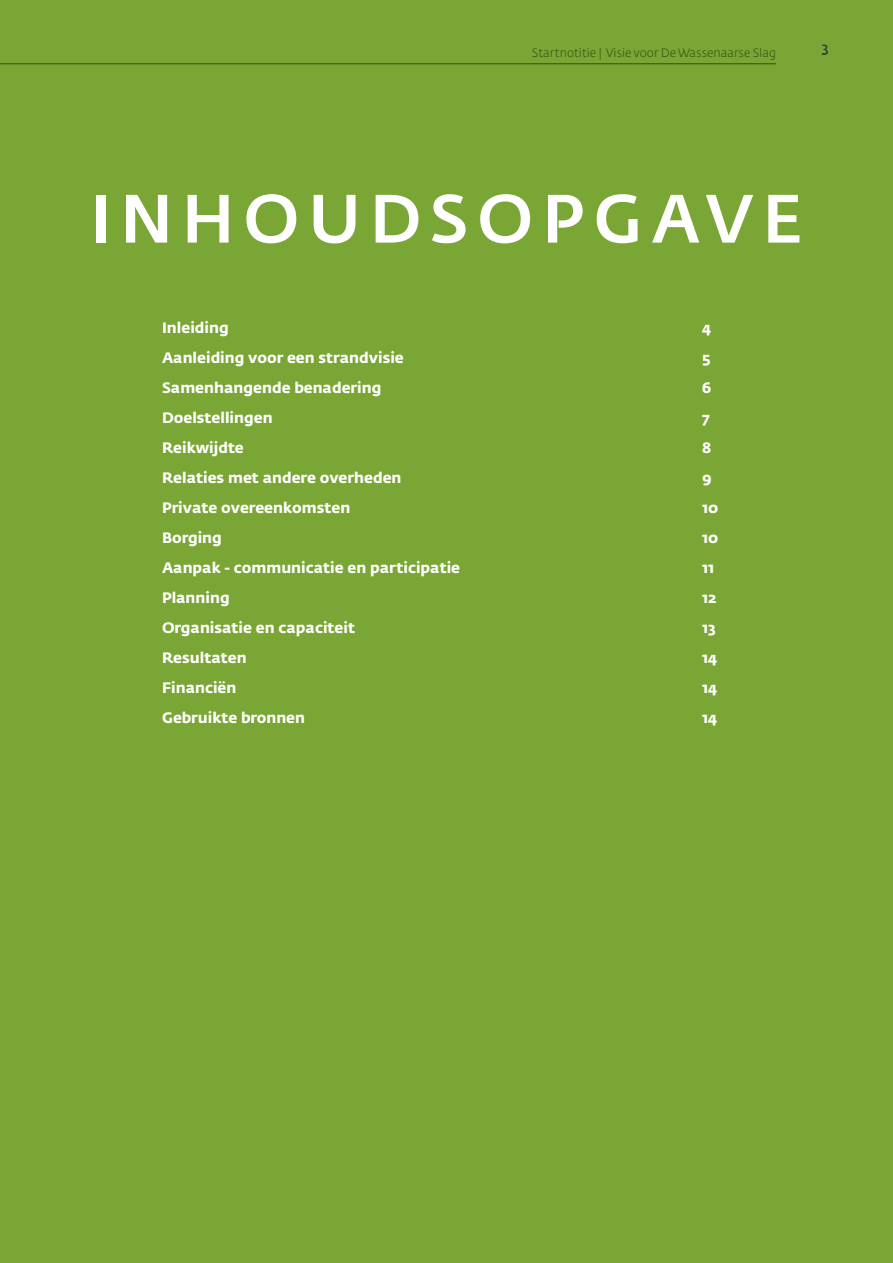
<style>
.page{position:relative;width:893px;height:1263px;background:#7aa635}
.page>*{position:absolute;margin:0;border:0;box-sizing:border-box;transform-origin:0 0}
.Hoofdstukken{font:500 67.5px "Fedra Sans Std";letter-spacing:.125em;color:#fff}
.Basis_tekst_-_inhoudsopgave{font:700 15px "Fedra Sans Std";color:#fff}
.t1{font:700 15px "Fedra Sans Std";color:#324e10}
.t2{font:300 12px "Fedra Sans Std";color:#324e10}
</style>
<div class="page">
<hr style="left:0;top:64px;width:776px;height:1px;background:#324e10">
<p class="t2" style="left:532px;top:46px;width:246px">Startnotitie | Visie voor De Wassenaarse Slag</p>
<p class="t1" style="left:821px;top:40px;width:9px">3</p>
<p class="Hoofdstukken" style="left:90px;top:177px;width:714px">INHOUDSOPGAVE</p>
<p class="Basis_tekst_-_inhoudsopgave" style="left:162px;top:318px;width:68px">Inleiding</p>
<p class="Basis_tekst_-_inhoudsopgave" style="left:702px;top:318px;width:11px">4</p>
<p class="Basis_tekst_-_inhoudsopgave" style="left:162px;top:348px;width:243px">Aanleiding voor een strandvisie</p>
<p class="Basis_tekst_-_inhoudsopgave" style="left:702px;top:348px;width:10px">5</p>
<p class="Basis_tekst_-_inhoudsopgave" style="left:162px;top:378px;width:221px">Samenhangende benadering</p>
<p class="Basis_tekst_-_inhoudsopgave" style="left:702px;top:378px;width:11px">6</p>
<p class="Basis_tekst_-_inhoudsopgave" style="left:162px;top:408px;width:112px">Doelstellingen</p>
<p class="Basis_tekst_-_inhoudsopgave" style="left:702px;top:408px;width:9px">7</p>
<p class="Basis_tekst_-_inhoudsopgave" style="left:162px;top:438px;width:83px">Reikwijdte</p>
<p class="Basis_tekst_-_inhoudsopgave" style="left:702px;top:438px;width:11px">8</p>
<p class="Basis_tekst_-_inhoudsopgave" style="left:162px;top:468px;width:241px">Relaties met andere overheden</p>
<p class="Basis_tekst_-_inhoudsopgave" style="left:702px;top:468px;width:11px">9</p>
<p class="Basis_tekst_-_inhoudsopgave" style="left:162px;top:498px;width:190px">Private overeenkomsten</p>
<p class="Basis_tekst_-_inhoudsopgave" style="left:702px;top:498px;width:18px">10</p>
<p class="Basis_tekst_-_inhoudsopgave" style="left:162px;top:528px;width:61px">Borging</p>
<p class="Basis_tekst_-_inhoudsopgave" style="left:702px;top:528px;width:18px">10</p>
<p class="Basis_tekst_-_inhoudsopgave" style="left:162px;top:558px;width:300px">Aanpak - communicatie en participatie</p>
<p class="Basis_tekst_-_inhoudsopgave" style="left:702px;top:558px;width:14px">11</p>
<p class="Basis_tekst_-_inhoudsopgave" style="left:162px;top:588px;width:69px">Planning</p>
<p class="Basis_tekst_-_inhoudsopgave" style="left:702px;top:588px;width:16px">12</p>
<p class="Basis_tekst_-_inhoudsopgave" style="left:162px;top:618px;width:195px">Organisatie en capaciteit</p>
<p class="Basis_tekst_-_inhoudsopgave" style="left:702px;top:618px;width:15px">13</p>
<p class="Basis_tekst_-_inhoudsopgave" style="left:162px;top:648px;width:86px">Resultaten</p>
<p class="Basis_tekst_-_inhoudsopgave" style="left:702px;top:648px;width:17px">14</p>
<p class="Basis_tekst_-_inhoudsopgave" style="left:162px;top:678px;width:76px">Financiën</p>
<p class="Basis_tekst_-_inhoudsopgave" style="left:702px;top:678px;width:17px">14</p>
<p class="Basis_tekst_-_inhoudsopgave" style="left:162px;top:708px;width:145px">Gebruikte bronnen</p>
<p class="Basis_tekst_-_inhoudsopgave" style="left:702px;top:708px;width:17px">14</p>
</div>
